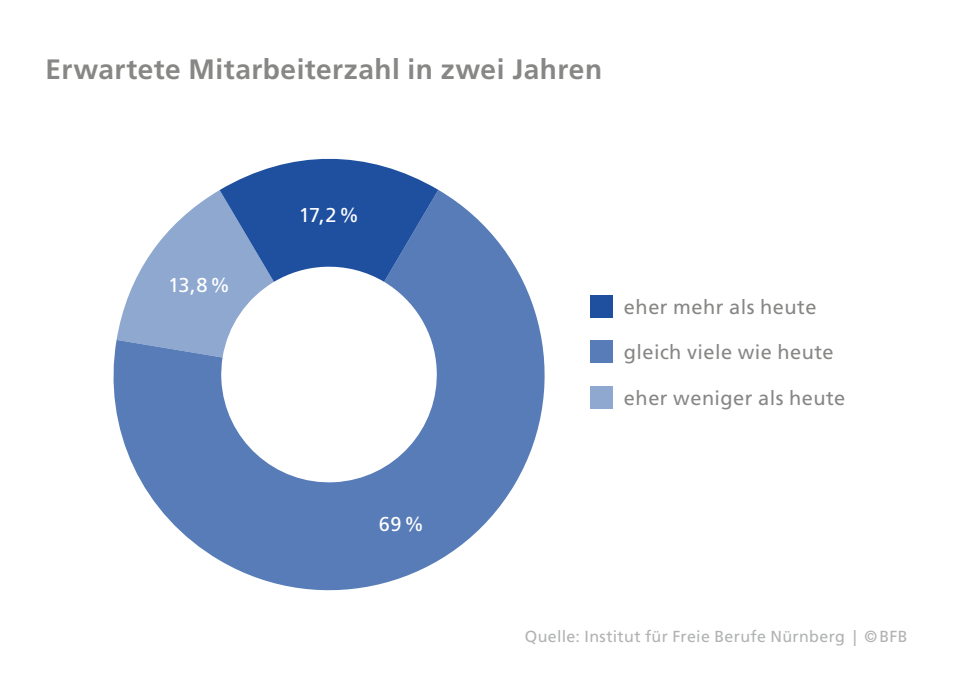
<style>
.page{position:relative;width:953px;height:681px;background:#fff}
.page>*{position:absolute;margin:0;border:0;box-sizing:border-box;transform-origin:0 0}
.t1{font:700 28px "Frutiger";letter-spacing:.02em;color:#878786}
.t2{font:20px "Frutiger";letter-spacing:.02em;color:#878786}
.t3{font:20px "Frutiger";color:#fff}
.t4{font:16px "Frutiger";letter-spacing:.02em;color:#b1b2b3}
</style>
<div class="page">
<svg style="left:113px;top:190px;width:432px;height:401px"></svg>
<svg style="left:220px;top:158px;width:218px;height:124px;background:#4c73b3"></svg>
<div style="left:590px;top:295px;width:22px;height:22px;background:#1f50a0"></div>
<div style="left:590px;top:340px;width:22px;height:23px;background:#577cb8"></div>
<div style="left:590px;top:386px;width:22px;height:22px;background:#8fa8d0"></div>
<h1 class="t1" style="left:45px;top:52px;width:558px">Erwartete Mitarbeiterzahl in zwei Jahren</h1>
<p class="t3" style="left:168px;top:273px;width:64px">13,8%</p>
<p class="t3" style="left:299px;top:203px;width:62px">17,2%</p>
<p class="t3" style="left:379px;top:511px;width:47px">69%</p>
<p class="t2" style="left:624px;top:295px;width:194px">eher mehr als heute</p>
<p class="t2" style="left:624px;top:340px;width:211px">gleich viele wie heute</p>
<p class="t2" style="left:624px;top:386px;width:223px">eher weniger als heute</p>
<p class="t4" style="left:525px;top:626px;width:384px">Quelle: Institut für Freie Berufe Nürnberg | ©BFB</p>
</div>
